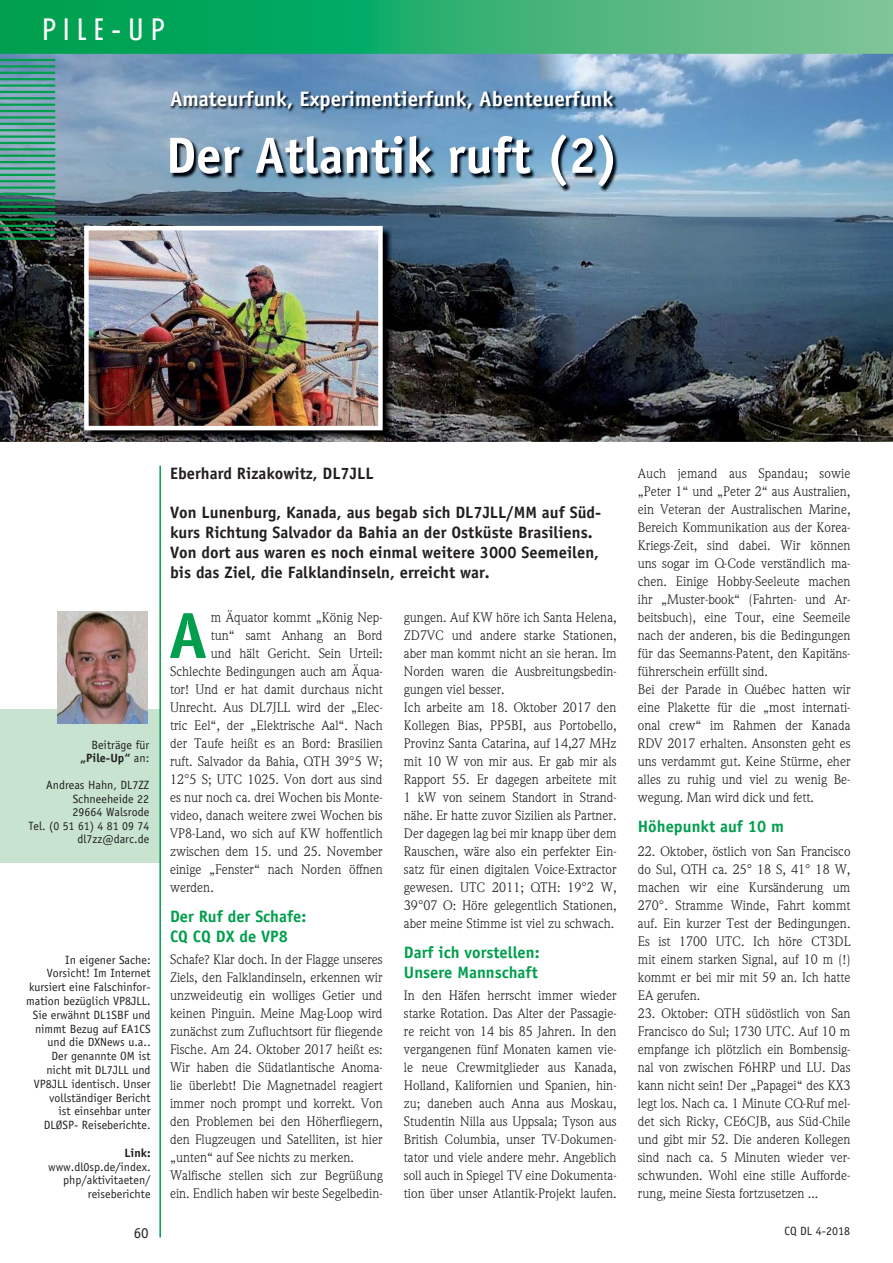
<style>
.page{position:relative;width:893px;height:1263px;background:#fff}
.page>*{position:absolute;margin:0;border:0;box-sizing:border-box;transform-origin:0 0}
.t1{font:700 65.4px "Officina Sans";color:#009e4d}
.t2{font:700 51px "Officina Sans";color:#fff}
.t3{font:condensed 30px "Limerick";letter-spacing:.26em;color:#fff}
.t4{font:700 21px "Officina Sans";color:#fff}
.t5{font:700 16.5px/19.8px "Officina Sans";color:#231f20}
.t6{font:700 16.5px/19.8px "Officina Sans";color:#009e4d}
.t7{font:15px "Officina Sans";color:#231f20}
.t8{font:13.5px/18px "Weidemann";color:#231f20}
.t9{font:12px/13.8px "Officina Sans";color:#231f20;text-align:right}
.t10{font:700 12px "Officina Sans";color:#231f20}
.s1{font-weight:700}
</style>
<div class="page">
<svg style="left:0;top:0;width:893px;height:54px;background:#30af70"></svg>
<img style="left:0;top:54px;width:893px;height:388px">
<img style="left:85px;top:227px;width:308px;height:214px">
<img style="left:89px;top:231px;width:289px;height:194px">
<div style="left:84px;top:226px;width:299px;height:204px;border:4px solid #fff"></div>
<img style="left:170px;top:90px;width:447px;height:24px">
<img style="left:171px;top:135px;width:448px;height:57px">
<div style="left:0;top:709px;width:159px;height:154px;background:#c8e3d0"></div>
<img style="left:57px;top:611px;width:90px;height:113px">
<hr style="left:0;top:59px;width:55px;height:2px;background:#009e4d">
<hr style="left:0;top:65px;width:55px;height:3px;background:#009e4d">
<hr style="left:0;top:72px;width:55px;height:2px;background:#009e4d">
<hr style="left:0;top:78px;width:55px;height:2px;background:#009e4d">
<hr style="left:0;top:84px;width:55px;height:3px;background:#009e4d">
<hr style="left:0;top:91px;width:55px;height:2px;background:#009e4d">
<hr style="left:0;top:97px;width:55px;height:2px;background:#009e4d">
<hr style="left:0;top:104px;width:55px;height:2px;background:#009e4d">
<hr style="left:0;top:110px;width:55px;height:2px;background:#009e4d">
<hr style="left:0;top:116px;width:55px;height:3px;background:#009e4d">
<hr style="left:0;top:123px;width:55px;height:2px;background:#009e4d">
<hr style="left:0;top:129px;width:55px;height:2px;background:#009e4d">
<hr style="left:0;top:135px;width:55px;height:3px;background:#009e4d">
<hr style="left:0;top:142px;width:55px;height:2px;background:#009e4d">
<hr style="left:0;top:148px;width:55px;height:2px;background:#009e4d">
<hr style="left:0;top:155px;width:55px;height:2px;background:#009e4d">
<hr style="left:0;top:161px;width:55px;height:2px;background:#009e4d">
<hr style="left:0;top:167px;width:55px;height:3px;background:#009e4d">
<hr style="left:0;top:174px;width:55px;height:2px;background:#009e4d">
<hr style="left:0;top:180px;width:55px;height:2px;background:#009e4d">
<hr style="left:0;top:186px;width:55px;height:3px;background:#009e4d">
<hr style="left:0;top:193px;width:55px;height:2px;background:#009e4d">
<hr style="left:0;top:199px;width:55px;height:2px;background:#009e4d">
<hr style="left:0;top:206px;width:55px;height:2px;background:#009e4d">
<hr style="left:0;top:212px;width:55px;height:2px;background:#009e4d">
<hr style="left:0;top:218px;width:55px;height:3px;background:#009e4d">
<hr style="left:0;top:225px;width:55px;height:2px;background:#009e4d">
<hr style="left:0;top:231px;width:55px;height:2px;background:#009e4d">
<hr style="left:0;top:237px;width:55px;height:3px;background:#009e4d">
<hr style="left:159px;top:466px;width:2px;height:771px;background:#009e4d">
<h3 class="t3" style="left:42px;top:12px;width:123px">PILE-UP</h3>
<h3 class="t4" style="left:170px;top:91px;width:445px">Amateurfunk, Experimentierfunk, Abenteuerfunk</h3>
<h2 class="t2" style="left:166px;top:136px;width:455px">Der Atlantik ruft (2)</h2>
<p class="t9" style="left:80px;top:739px;width:70px">Beiträge für <span class="s1">„Pile-Up“</span> an:</p>
<p class="t9" style="left:28px;top:779px;width:122px">Andreas Hahn, DL7ZZ<br>Schneeheide 22<br>29664 Walsrode<br>Tel. (0 51 61) 4 81 09 74 dl7zz@darc.de</p>
<p class="t9" style="left:26px;top:953px;width:126px">In eigener Sache:<br>Vorsicht! Im Internet kursiert eine Falschinfor&shy;mation bezüglich VP8JLL.<br>Sie erwähnt DL1SBF und nimmt Bezug auf EA1CS und die DXNews u.a..<br>Der genannte OM ist nicht mit DL7JLL und<br>VP8JLL identisch. Unser vollständiger Bericht<br>ist einsehbar unter<br>DLØSP- Reiseberichte.</p>
<p class="t10" style="left:125px;top:1148px;width:28px">Link:</p>
<p class="t9" style="left:48px;top:1160px;width:104px">www.dl0sp.de/index. php/aktivitaeten/ reiseberichte</p>
<p class="t5" style="left:170px;top:464px;width:205px">Eberhard Rizakowitz, DL7JLL</p>
<p class="t5" style="left:170px;top:504px;width:433px">Von Lunenburg, Kanada, aus begab sich DL7JLL/MM auf Süd&shy;kurs Richtung Salvador da Bahia an der Ostküste Brasiliens.<br>Von dort aus waren es noch einmal weitere 3000 Seemeilen, bis das Ziel, die Falklandinseln, erreicht war.</p>
<h1 class="t1" style="left:169px;top:611px;width:40px">A</h1>
<p class="t8" style="left:211px;top:609px;width:174px">m Äquator kommt „König Nep-</p>
<p class="t8" style="left:211px;top:627px;width:174px">tun“ samt Anhang an Bord</p>
<p class="t8" style="left:211px;top:645px;width:174px">und hält Gericht. Sein Urteil:</p>
<p class="t8" style="left:170px;top:663px;width:214px">Schlechte Bedingungen auch am Äqua-</p>
<p class="t8" style="left:170px;top:681px;width:214px">tor! Und er hat damit durchaus nicht</p>
<p class="t8" style="left:170px;top:699px;width:214px">Unrecht. Aus DL7JLL wird der „Elec-</p>
<p class="t8" style="left:170px;top:717px;width:214px">tric Eel“, der „Elektrische Aal“. Nach</p>
<p class="t8" style="left:170px;top:735px;width:214px">der Taufe heißt es an Bord: Brasilien</p>
<p class="t8" style="left:170px;top:753px;width:214px">ruft. Salvador da Bahia, QTH 39°5 W;</p>
<p class="t8" style="left:170px;top:771px;width:214px">12°5 S; UTC 1025. Von dort aus sind</p>
<p class="t8" style="left:170px;top:789px;width:214px">es nur noch ca. drei Wochen bis Monte-</p>
<p class="t8" style="left:170px;top:807px;width:214px">video, danach weitere zwei Wochen bis</p>
<p class="t8" style="left:170px;top:825px;width:214px">VP8-Land, wo sich auf KW hoffentlich</p>
<p class="t8" style="left:170px;top:843px;width:214px">zwischen dem 15. und 25. November</p>
<p class="t8" style="left:170px;top:861px;width:214px">einige „Fenster“ nach Norden öffnen</p>
<p class="t8" style="left:170px;top:879px;width:45px">werden.</p>
<p class="t6" style="left:170px;top:908px;width:138px">Der Ruf der Schafe:<br>CQ CQ DX de VP8</p>
<p class="t8" style="left:170px;top:951px;width:214px">Schafe? Klar doch. In der Flagge unseres Ziels, den Falklandinseln, erkennen wir unzweideutig ein wolliges Getier und keinen Pinguin. Meine Mag-Loop wird zunächst zum Zufluchtsort für fliegende Fische. Am 24. Oktober 2017 heißt es:<br>Wir haben die Südatlantische Anoma&shy;lie überlebt! Die Magnetnadel reagiert immer noch prompt und korrekt. Von den Problemen bei den Höherfliegern, den Flugzeugen und Satelliten, ist hier „unten“ auf See nichts zu merken.<br>Walfische stellen sich zur Begrüßung ein. Endlich haben wir beste Segelbedin-</p>
<p class="t8" style="left:404px;top:609px;width:214px">gungen. Auf KW höre ich Santa Helena, ZD7VC und andere starke Stationen, aber man kommt nicht an sie heran. Im Norden waren die Ausbreitungsbedin&shy;gungen viel besser.<br>Ich arbeite am 18. Oktober 2017 den Kollegen Bias, PP5BI, aus Portobello, Provinz Santa Catarina, auf 14,27 MHz mit 10 W von mir aus. Er gab mir als Rapport 55. Er dagegen arbeitete mit 1 kW von seinem Standort in Strand&shy;nähe. Er hatte zuvor Sizilien als Partner.<br>Der dagegen lag bei mir knapp über dem Rauschen, wäre also ein perfekter Ein&shy;satz für einen digitalen Voice-Extractor gewesen. UTC 2011; QTH: 19°2 W, 39°07 O: Höre gelegentlich Stationen, aber meine Stimme ist viel zu schwach.</p>
<p class="t6" style="left:404px;top:944px;width:137px">Darf ich vorstellen:<br>Unsere Mannschaft</p>
<p class="t8" style="left:404px;top:987px;width:214px;text-align:justify">In den Häfen herrscht immer wieder starke Rotation. Das Alter der Passagie&shy;re reicht von 14 bis 85 Jahren. In den vergangenen fünf Monaten kamen vie&shy;le neue Crewmitglieder aus Kanada, Holland, Kalifornien und Spanien, hin&shy;zu; daneben auch Anna aus Moskau, Studentin Nilla aus Uppsala; Tyson aus British Columbia, unser TV-Dokumen&shy;tator und viele andere mehr. Angeblich soll auch in Spiegel TV eine Dokumenta&shy;tion über unser Atlantik-Projekt laufen.</p>
<p class="t8" style="left:638px;top:465px;width:214px">Auch jemand aus Spandau; sowie „Peter 1“ und „Peter 2“ aus Australien, ein Veteran der Australischen Marine, Bereich Kommunikation aus der Korea-Kriegs-Zeit, sind dabei. Wir können uns sogar im Q-Code verständlich ma&shy;chen. Einige Hobby-Seeleute machen ihr „Muster-book“ (Fahrten- und Ar&shy;beitsbuch), eine Tour, eine Seemeile nach der anderen, bis die Bedingungen für das Seemanns-Patent, den Kapitäns&shy;führerschein erfüllt sind.<br>Bei der Parade in Québec hatten wir eine Plakette für die „most internati&shy;onal crew“ im Rahmen der Kanada RDV 2017 erhalten. Ansonsten geht es uns verdammt gut. Keine Stürme, eher alles zu ruhig und viel zu wenig Be&shy;wegung. Man wird dick und fett.</p>
<p class="t6" style="left:638px;top:818px;width:148px">Höhepunkt auf 10 m</p>
<p class="t8" style="left:638px;top:843px;width:214px;text-align:justify">22. Oktober, östlich von San Francisco do Sul, QTH ca. 25° 18 S, 41° 18 W, machen wir eine Kursänderung um 270°. Stramme Winde, Fahrt kommt auf. Ein kurzer Test der Bedingungen.<br>Es ist 1700 UTC. Ich höre CT3DL mit einem starken Signal, auf 10 m (!) kommt er bei mir mit 59 an. Ich hatte EA gerufen.</p>
<p class="t8" style="left:638px;top:1005px;width:214px;text-align:justify">23. Oktober: QTH südöstlich von San Francisco do Sul; 1730 UTC. Auf 10 m empfange ich plötzlich ein Bombensig&shy;nal von zwischen F6HRP und LU. Das kann nicht sein! Der „Papagei“ des KX3 legt los. Nach ca. 1 Minute CQ-Ruf mel&shy;det sich Ricky, CE6CJB, aus Süd-Chile und gibt mir 52. Die anderen Kollegen sind nach ca. 5 Minuten wieder ver&shy;schwunden. Wohl eine stille Aufforde&shy;rung, meine Siesta fortzusetzen ...</p>
<p class="t7" style="left:134px;top:1227px;width:16px">60</p>
<p class="t9" style="left:784px;top:1225px;width:67px">CQ DL 4-2018</p>
</div>
